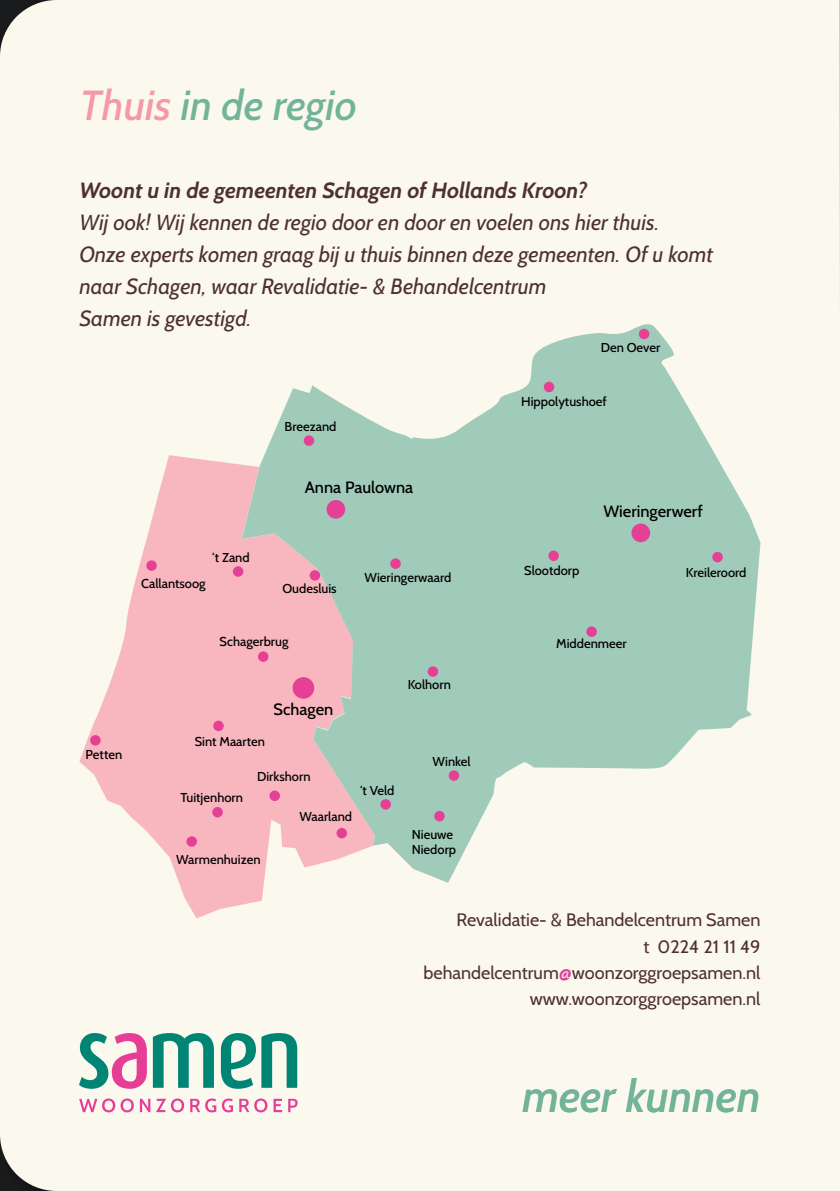
<style>
.page{position:relative;width:840px;height:1191px;background:#fff}
.page>*{position:absolute;margin:0;border:0;box-sizing:border-box;transform-origin:0 0}
.t1{font:italic 500 45px "Cabin";color:#72b499}
.t2{font:italic 500 42px "Cabin";color:#72b499}
.t3{font:italic 22px/32px "Cabin";color:#4e3030}
.t4{font:italic 700 22px "Cabin";color:#4e3030}
.t5{font:18px/26.2px "Cabin";color:#4e3030;text-align:right}
.t6{font:500 16.4px "Cabin";color:#000}
.t7{font:500 12.8px/15.4px "Cabin";color:#000}
.s1{color:#f598a7}
.s2{color:#da4599}
</style>
<div class="page">
<div style="left:0;top:0;width:839px;height:1191px;background:#fbf8ed"></div>
<svg style="left:79px;top:1098px;width:55px;height:14px"></svg>
<svg style="left:140px;top:1098px;width:10px;height:14px"></svg>
<svg style="left:156px;top:1098px;width:28px;height:14px"></svg>
<svg style="left:190px;top:1098px;width:26px;height:14px"></svg>
<svg style="left:222px;top:1098px;width:11px;height:14px"></svg>
<svg style="left:239px;top:1098px;width:28px;height:14px"></svg>
<svg style="left:273px;top:1098px;width:9px;height:14px"></svg>
<svg style="left:288px;top:1098px;width:9px;height:14px"></svg>
<svg style="left:79px;top:1033px;width:68px;height:55px;background:#bba6b7"></svg>
<svg style="left:153px;top:1033px;width:61px;height:54px;background:#6bb6a8"></svg>
<svg style="left:221px;top:1033px;width:76px;height:55px;background:#6fb7aa"></svg>
<svg style="left:79px;top:455px;width:295px;height:463px;background:#f9cfd0"></svg>
<svg style="left:242px;top:322px;width:518px;height:560px;background:#c3d5c8"></svg>
<svg style="left:313px;top:712px;width:31px;height:27px"></svg>
<svg style="left:372px;top:835px;width:3px;height:10px"></svg>
<svg style="left:340px;top:641px;width:13px;height:57px"></svg>
<svg style="left:242px;top:467px;width:17px;height:71px"></svg>
<div style="left:309px;top:570px;width:11px;height:10px;background:#e54096;border-radius:50%"></div>
<div style="left:146px;top:560px;width:11px;height:11px;background:#e54096;border-radius:50%"></div>
<div style="left:233px;top:566px;width:10px;height:11px;background:#e54096;border-radius:50%"></div>
<div style="left:303px;top:435px;width:11px;height:11px;background:#e54096;border-radius:50%"></div>
<div style="left:390px;top:558px;width:10px;height:11px;background:#e54096;border-radius:50%"></div>
<div style="left:292px;top:677px;width:22px;height:21px;background:#e54096;border-radius:50%"></div>
<div style="left:631px;top:523px;width:18px;height:19px;background:#e54096;border-radius:50%"></div>
<div style="left:326px;top:500px;width:19px;height:18px;background:#e54096;border-radius:50%"></div>
<div style="left:427px;top:666px;width:11px;height:11px;background:#e54096;border-radius:50%"></div>
<div style="left:380px;top:799px;width:11px;height:10px;background:#e54096;border-radius:50%"></div>
<div style="left:336px;top:828px;width:11px;height:10px;background:#e54096;border-radius:50%"></div>
<div style="left:212px;top:807px;width:11px;height:10px;background:#e54096;border-radius:50%"></div>
<div style="left:186px;top:836px;width:11px;height:10px;background:#e54096;border-radius:50%"></div>
<div style="left:90px;top:735px;width:11px;height:10px;background:#e54096;border-radius:50%"></div>
<div style="left:548px;top:550px;width:10px;height:11px;background:#e54096;border-radius:50%"></div>
<div style="left:586px;top:626px;width:10px;height:11px;background:#e54096;border-radius:50%"></div>
<div style="left:712px;top:552px;width:10px;height:10px;background:#e54096;border-radius:50%"></div>
<div style="left:638px;top:329px;width:11px;height:10px;background:#e54096;border-radius:50%"></div>
<div style="left:543px;top:382px;width:11px;height:10px;background:#e54096;border-radius:50%"></div>
<div style="left:448px;top:770px;width:11px;height:11px;background:#e54096;border-radius:50%"></div>
<div style="left:434px;top:811px;width:10px;height:10px;background:#e54096;border-radius:50%"></div>
<div style="left:213px;top:720px;width:10px;height:11px;background:#e54096;border-radius:50%"></div>
<div style="left:269px;top:790px;width:11px;height:11px;background:#e54096;border-radius:50%"></div>
<div style="left:258px;top:651px;width:10px;height:11px;background:#e54096;border-radius:50%"></div>
<h2 class="t2" style="left:79px;top:91px;width:279px"><span class="s1">Thuis</span> in de regio</h2>
<h3 class="t4" style="left:79px;top:182px;width:509px">Woont u in de gemeenten Schagen of Hollands Kroon?</h3>
<h3 class="t3" style="left:79px;top:209px;width:634px">Wij ook! Wij kennen de regio door en door en voelen ons hier thuis.<br>Onze experts komen graag bij u thuis binnen deze gemeenten. Of u komt naar Schagen, waar Revalidatie- &amp; Behandelcentrum<br>Samen is gevestigd.</h3>
<p class="t7" style="left:600px;top:341px;width:61px">Den Oever</p>
<p class="t7" style="left:86px;top:748px;width:38px">Petten</p>
<p class="t7" style="left:284px;top:420px;width:53px">Breezand</p>
<p class="t7" style="left:212px;top:551px;width:39px">‘t Zand</p>
<p class="t7" style="left:141px;top:577px;width:66px">Callantsoog</p>
<p class="t6" style="left:304px;top:480px;width:110px">Anna Paulowna</p>
<p class="t7" style="left:282px;top:582px;width:56px">Oudesluis</p>
<p class="t7" style="left:364px;top:571px;width:88px">Wieringerwaard</p>
<p class="t7" style="left:219px;top:635px;width:70px">Schagerbrug</p>
<p class="t7" style="left:195px;top:735px;width:72px">Sint Maarten</p>
<p class="t6" style="left:273px;top:702px;width:61px">Schagen</p>
<p class="t7" style="left:180px;top:791px;width:64px">Tuitjenhorn</p>
<p class="t7" style="left:257px;top:770px;width:55px">Dirkshorn</p>
<p class="t7" style="left:299px;top:810px;width:54px">Waarland</p>
<p class="t7" style="left:360px;top:784px;width:36px">‘t Veld</p>
<p class="t7" style="left:176px;top:853px;width:86px">Warmenhuizen</p>
<p class="t7" style="left:407px;top:677px;width:45px">Kolhorn</p>
<p class="t7" style="left:432px;top:755px;width:40px">Winkel</p>
<p class="t7" style="left:411px;top:828px;width:46px">Nieuwe<br>Niedorp</p>
<p class="t7" style="left:521px;top:395px;width:87px">Hippolytushoef</p>
<p class="t7" style="left:524px;top:564px;width:57px">Slootdorp</p>
<p class="t6" style="left:603px;top:505px;width:101px">Wieringerwerf</p>
<p class="t7" style="left:685px;top:566px;width:62px">Kreileroord</p>
<p class="t7" style="left:556px;top:637px;width:72px">Middenmeer</p>
<h3 class="t5" style="left:423px;top:908px;width:338px">Revalidatie- &amp; Behandelcentrum Samen<br>t 0224 21 11 49 behandelcentrum<span class="s2">@</span>woonzorggroepsamen.nl www.woonzorggroepsamen.nl</h3>
<h1 class="t1" style="left:522px;top:1080px;width:239px">meer kunnen</h1>
</div>
